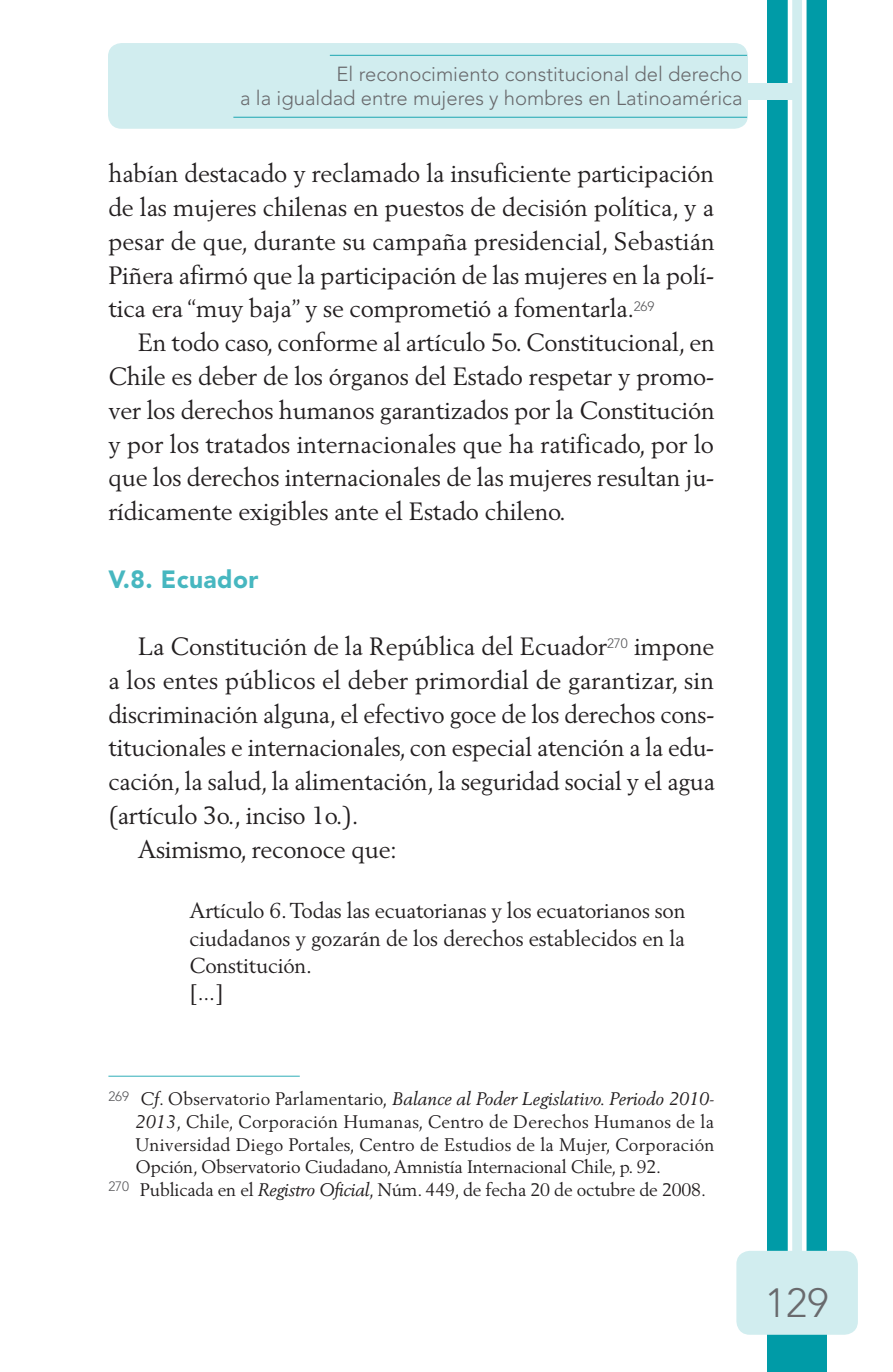
<style>
.page{position:relative;width:893px;height:1372px;background:#fff}
.page>*{position:absolute;margin:0;border:0;box-sizing:border-box;transform-origin:0 0}
.t1{font:300 40.5px "Avenir LT Std";color:#696a6d}
.t2{font:24.75px/33.8px "Berling LT Std";letter-spacing:-.01em;color:#231f20;text-align:justify}
.t3{font:24.75px "Berling LT Std";letter-spacing:.01em;color:#231f20}
.t4{font:900 24.75px "Avenir LT Std";letter-spacing:.02em;color:#47b7c0}
.t5{font:21.38px/27px "Berling LT Std";letter-spacing:-.01em;color:#231f20}
.t6{font:300 20.25px/24.8px "Avenir LT Std";color:#696a6d;text-align:right}
.t7{font:18px "Berling LT Std";letter-spacing:-.01em;color:#231f20}
.t8{font:18px "Berling LT Std";letter-spacing:.015em;color:#231f20}
.t9{font:italic 18px "Berling LT Std";letter-spacing:.005em;color:#231f20}
.s1{font-style:normal}
.s2{font-style:italic}
</style>
<div class="page">
<div style="left:767px;top:0;width:60px;height:1371px;background:#009ba7"></div>
<svg style="left:788px;top:0;width:18px;height:1250px;background:#e5f5f6"></svg>
<div style="left:702px;top:83px;width:92px;height:17px;background:#d1edef"></div>
<div style="left:108px;top:43px;width:640px;height:86px;background:#d1edef;border-radius:14px"></div>
<div style="left:736px;top:1250px;width:122px;height:84px;background:#d1edef;border-radius:14px"></div>
<hr style="left:330px;top:55px;width:417px;height:1px;background:#30aeb8">
<hr style="left:233px;top:117px;width:514px;height:1px;background:#30aeb8">
<hr style="left:108px;top:1075px;width:192px;height:1px;background:#47b7c0">
<p class="t6" style="left:240px;top:61px;width:504px">El reconocimiento constitucional del derecho<br>a la igualdad entre mujeres y hombres en Latinoamérica</p>
<p class="t2" style="left:108px;top:156px;width:608px">habían destacado y reclamado la insuficiente participación de las mujeres chilenas en puestos de decisión política, y a pesar de que, durante su campaña presidencial, Sebastián Piñera afirmó que la participación de las mujeres en la polí&shy;tica era “muy baja” y se comprometió a fomentarla.<sup>269</sup></p>
<p class="t2" style="left:108px;top:325px;width:608px;text-indent:29px">En todo caso, conforme al artículo 5o. Constitucional, en Chile es deber de los órganos del Estado respetar y promo&shy;ver los derechos humanos garantizados por la Constitución y por los tratados internacionales que ha ratificado, por lo que los derechos internacionales de las mujeres resultan ju&shy;rídicamente exigibles ante el Estado chileno.</p>
<p class="t4" style="left:108px;top:564px;width:151px">V.8. Ecuador</p>
<p class="t2" style="left:138px;top:629px;width:578px">La Constitución de la República del Ecuador<sup>270</sup> impone</p>
<p class="t3" style="left:108px;top:665px;width:607px">a los entes públicos el deber primordial de garantizar, sin</p>
<p class="t2" style="left:108px;top:696px;width:608px">discriminación alguna, el efectivo goce de los derechos cons-</p>
<p class="t2" style="left:108px;top:730px;width:607px">titucionales e internacionales, con especial atención a la edu-</p>
<p class="t2" style="left:108px;top:764px;width:608px">cación, la salud, la alimentación, la seguridad social y el agua</p>
<p class="t2" style="left:108px;top:798px;width:252px">(artículo 3o., inciso 1o.).</p>
<p class="t2" style="left:138px;top:831px;width:261px">Asimismo, reconoce que:</p>
<p class="t5" style="left:189px;top:897px;width:497px">Artículo 6. Todas las ecuatorianas y los ecuatorianos son ciudadanos y gozarán de los derechos establecidos en la Constitución.<br>[...]</p>
<p class="t9" style="left:108px;top:1088px;width:607px"><sup>269</sup> Cf<span class="s1">. Observatorio Parlamentario,</span> Balance al Poder Legislativo. Periodo 2010-</p>
<p class="t8" style="left:135px;top:1110px;width:580px"><span class="s2">2013</span>, Chile, Corporación Humanas, Centro de Derechos Humanos de la</p>
<p class="t8" style="left:135px;top:1133px;width:580px">Universidad Diego Portales, Centro de Estudios de la Mujer, Corporación</p>
<p class="t7" style="left:135px;top:1155px;width:527px">Opción, Observatorio Ciudadano, Amnistía Internacional Chile, p. 92.</p>
<p class="t7" style="left:108px;top:1178px;width:599px"><sup>270</sup> Publicada en el <span class="s2">Registro Oficial</span>, Núm. 449, de fecha 20 de octubre de 2008.</p>
<h1 class="t1" style="left:765px;top:1279px;width:65px">129</h1>
</div>
